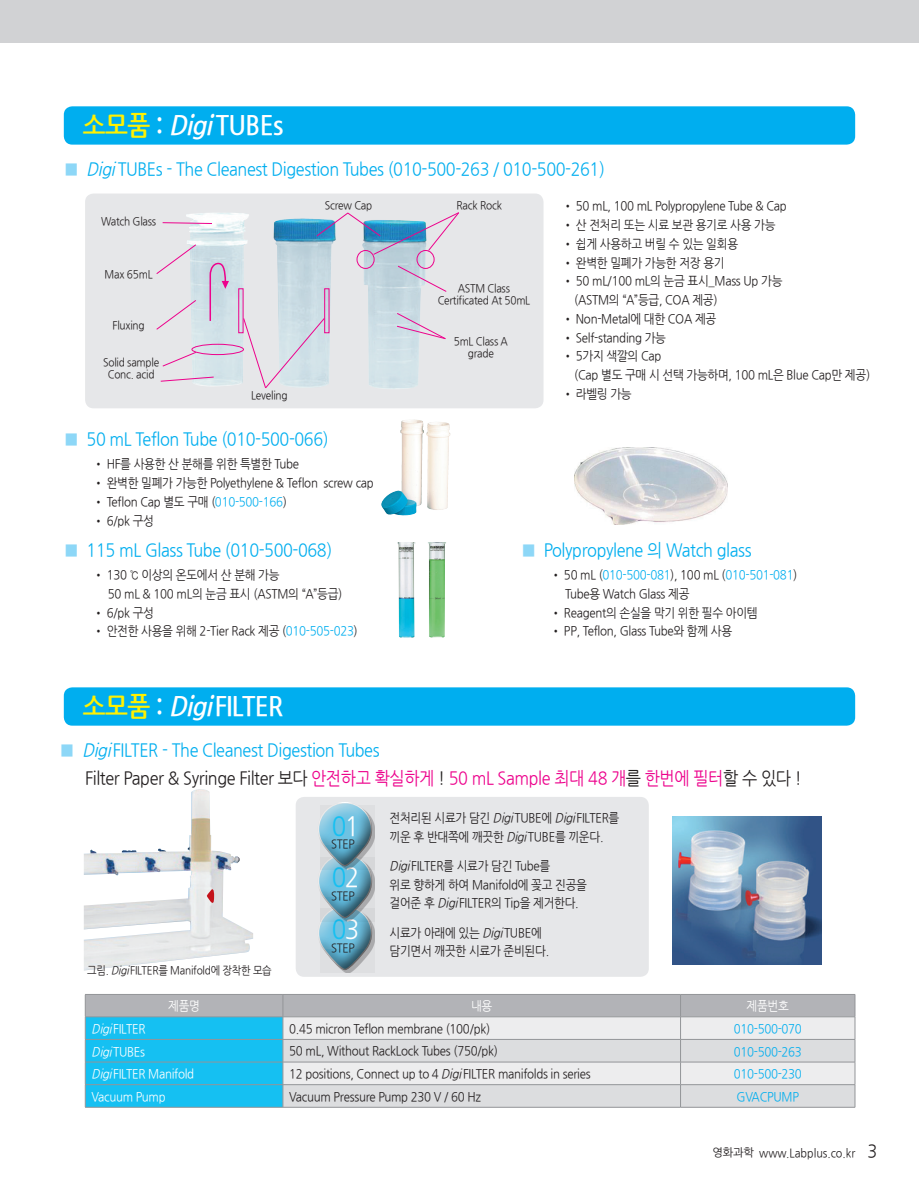
<style>
.page{position:relative;width:919px;height:1191px;background:#fff}
.page>*{position:absolute;margin:0;border:0;box-sizing:border-box;transform-origin:0 0}
.t1{font:700 27px "Nanum Gothic";letter-spacing:-.025em;color:#fff;scale:.9 1}
.t2{font:26.7px "Nanum Gothic";color:#15c0f2;scale:.9 1}
.t3{font:18px "Nanum Gothic";letter-spacing:-.025em;color:#00aeef;scale:.9 1}
.t4{font:18px "Nanum Gothic";letter-spacing:-.025em;color:#231f20;scale:.9 1}
.t5{font:12.75px/18.8px "Nanum Gothic";letter-spacing:-.025em;color:#231f20;scale:.9 1}
.t6{font:12.75px "Nanum Gothic";letter-spacing:-.025em;color:#fff;scale:.9 1}
.t7{font:12.75px "Nanum Gothic";letter-spacing:-.025em;color:#00aeef;scale:.9 1}
.t8{font:12.15px "Nanum Gothic";letter-spacing:-.025em;color:#231f20;scale:.9 1}
.t9{font:12px "Nanum Gothic";color:#231f20;scale:.9 1}
.t10{font:11.25px/12px "Nanum Gothic";letter-spacing:-.025em;color:#231f20;text-align:center;scale:.9 1}
.s1{color:#fff101}
.s2{font-style:italic}
.s3{color:#8dd7f7}
.s4{color:#00aeef}
.s5{color:#ed028c}
.s6{color:#fff}
.s7{font-size:11.25px}
.s8{font-size:18px}
</style>
<div class="page">
<div style="left:85px;top:193px;width:458px;height:215px;background:#e6e7e9;border-radius:9px"></div>
<div style="left:296px;top:797px;width:352px;height:179px;background:#e6e7e9;border-radius:9px"></div>
<div style="left:64px;top:106px;width:791px;height:39px;background:#00aeef;border-radius:9px"></div>
<div style="left:64px;top:687px;width:791px;height:38px;background:#00aeef;border-radius:9px"></div>
<svg style="left:85px;top:994px;width:770px;height:113px;background:#adcfdb"></svg>
<hr style="left:85px;top:1107px;width:198px;height:1px;background:#939598">
<hr style="left:283px;top:1107px;width:397px;height:1px;background:#939598">
<hr style="left:680px;top:1107px;width:175px;height:1px;background:#939598">
<img style="left:381px;top:419px;width:41px;height:96px">
<img style="left:186px;top:213px;width:240px;height:175px">
<img style="left:574px;top:448px;width:153px;height:77px">
<img style="left:672px;top:816px;width:149px;height:148px">
<img style="left:397px;top:542px;width:49px;height:96px">
<div style="left:0;top:0;width:918px;height:43px;background:#d1d2d4"></div>
<svg style="left:162px;top:222px;width:51px;height:2px"></svg>
<svg style="left:156px;top:244px;width:41px;height:31px"></svg>
<svg style="left:156px;top:299px;width:41px;height:31px"></svg>
<svg style="left:243px;top:317px;width:82px;height:72px"></svg>
<svg style="left:316px;top:212px;width:143px;height:43px"></svg>
<svg style="left:397px;top:265px;width:50px;height:27px"></svg>
<svg style="left:396px;top:312px;width:50px;height:28px"></svg>
<svg style="left:162px;top:351px;width:35px;height:16px"></svg>
<svg style="left:160px;top:376px;width:54px;height:6px"></svg>
<svg style="left:209px;top:262px;width:20px;height:60px"></svg>
<div style="left:191px;top:344px;width:53px;height:11px;border:1px solid #ed028c;border-radius:50%"></div>
<div style="left:238px;top:288px;width:5px;height:45px;border:1px solid #ed028c"></div>
<div style="left:324px;top:288px;width:5px;height:45px;border:1px solid #ed028c"></div>
<div style="left:356px;top:250px;width:18px;height:19px;border:1px solid #ed028c;border-radius:50%"></div>
<div style="left:416px;top:250px;width:18px;height:19px;border:1px solid #ed028c;border-radius:50%"></div>
<svg style="left:343px;top:921px;width:32px;height:52px"></svg>
<svg style="left:341px;top:970px;width:32px;height:1px"></svg>
<svg style="left:373px;top:869px;width:2px;height:52px"></svg>
<svg style="left:373px;top:820px;width:2px;height:49px"></svg>
<svg style="left:319px;top:867px;width:54px;height:103px;background:#7db1c5"></svg>
<svg style="left:319px;top:803px;width:54px;height:64px"></svg>
<img style="left:84px;top:789px;width:169px;height:181px">
<svg style="left:207px;top:887px;width:8px;height:20px"></svg>
<h1 class="t1" style="left:83px;top:112px;width:224px"><span class="s1">소모품</span> : <span class="s2">Digi</span>TUBEs</h1>
<h3 class="t3" style="left:64px;top:160px;width:602px"><span class="s3">■</span> <span class="s2">Digi</span>TUBEs - The Cleanest Digestion Tubes (010-500-263 / 010-500-261)</h3>
<p class="t10" style="left:101px;top:216px;width:63px">Watch Glass</p>
<p class="t10" style="left:105px;top:268px;width:55px">Max 65mL</p>
<p class="t10" style="left:112px;top:319px;width:37px">Fluxing</p>
<p class="t10" style="left:103px;top:356px;width:64px">Solid sample<br>Conc. acid</p>
<p class="t10" style="left:325px;top:200px;width:54px">Screw Cap</p>
<p class="t10" style="left:251px;top:389px;width:42px">Leveling</p>
<h3 class="t3" style="left:64px;top:430px;width:296px"><span class="s3">■</span> 50 mL Teflon Tube (010-500-066)</h3>
<p class="t5" style="left:93px;top:455px;width:230px">• HF를 사용한 산 분해를 위한 특별한 Tube</p>
<p class="t5" style="left:93px;top:474px;width:313px">• 완벽한 밀폐가 가능한 Polyethylene &amp; Teflon screw cap</p>
<p class="t5" style="left:93px;top:492px;width:217px">• Teflon Cap 별도 구매 (<span class="s4">010-500-166</span>)</p>
<p class="t5" style="left:93px;top:511px;width:69px">• 6/pk 구성</p>
<p class="t10" style="left:456px;top:200px;width:52px">Rack Rock</p>
<p class="t10" style="left:437px;top:282px;width:104px">ASTM Class<br>Certificated At 50mL</p>
<p class="t10" style="left:454px;top:335px;width:62px">5mL Class A grade</p>
<p class="t5" style="left:562px;top:197px;width:251px">• 50 mL, 100 mL Polypropylene Tube &amp; Cap</p>
<p class="t5" style="left:562px;top:216px;width:238px">• 산 전처리 또는 시료 보관 용기로 사용 가능</p>
<p class="t5" style="left:562px;top:234px;width:197px">• 쉽게 사용하고 버릴 수 있는 일회용</p>
<p class="t5" style="left:562px;top:253px;width:182px">• 완벽한 밀폐가 가능한 저장 용기</p>
<p class="t5" style="left:574px;top:272px;width:233px;text-indent:-12px">• 50 mL/100 mL의 눈금 표시_Mass Up 가능 (ASTM의 “A”등급, COA 제공)</p>
<p class="t5" style="left:562px;top:309px;width:172px">• Non-Metal에 대한 COA 제공</p>
<p class="t5" style="left:562px;top:328px;width:117px">• Self-standing 가능</p>
<p class="t5" style="left:574px;top:347px;width:330px;text-indent:-12px">• 5가지 색깔의 Cap<br>(Cap 별도 구매 시 선택 가능하며, 100 mL은 Blue Cap만 제공)</p>
<p class="t5" style="left:562px;top:385px;width:78px">• 라벨링 가능</p>
<h3 class="t3" style="left:64px;top:541px;width:300px"><span class="s3">■</span> 115 mL Glass Tube (010-500-068)</h3>
<h3 class="t3" style="left:521px;top:541px;width:257px"><span class="s3">■</span> Polypropylene 의 Watch glass</h3>
<p class="t5" style="left:108px;top:566px;width:262px;text-indent:-15px">• 130 ℃ 이상의 온도에서 산 분해 가능<br>50 mL &amp; 100 mL의 눈금 표시 (ASTM의 “A”등급)</p>
<p class="t5" style="left:93px;top:603px;width:69px">• 6/pk 구성</p>
<p class="t5" style="left:93px;top:622px;width:295px">• 안전한 사용을 위해 2-Tier Rack 제공 (<span class="s4">010-505-023</span>)</p>
<h1 class="t1" style="left:83px;top:693px;width:224px"><span class="s1">소모품</span> : <span class="s2">Digi</span>FILTER</h1>
<h3 class="t3" style="left:60px;top:741px;width:357px"><span class="s3">■</span> <span class="s2">Digi</span>FILTER - The Cleanest Digestion Tubes</h3>
<p class="t5" style="left:565px;top:566px;width:259px;text-indent:-15px">• 50 mL (<span class="s4">010-500-081</span>), 100 mL (<span class="s4">010-501-081</span>)<br>Tube용 Watch Glass 제공</p>
<p class="t5" style="left:550px;top:603px;width:232px">• Reagent의 손실을 막기 위한 필수 아이템</p>
<p class="t5" style="left:550px;top:622px;width:203px">• PP, Teflon, Glass Tube와 함께 사용</p>
<h3 class="t4" style="left:85px;top:770px;width:797px">Filter Paper &amp; Syringe Filter 보다 <span class="s5">안전하고 확실하게</span> ! <span class="s5">50 mL Sample 최대 48 개</span>를 <span class="s5">한번에 필터</span>할 수 있다 !</h3>
<p class="t10" style="left:87px;top:964px;width:206px">그림. <span class="s2">Digi</span>FILTER를 Manifold에 장착한 모습</p>
<h2 class="t2" style="left:332px;top:813px;width:32px">0<span class="s6">1</span></h2>
<p class="t8" style="left:331px;top:838px;width:28px">STEP</p>
<h2 class="t2" style="left:332px;top:865px;width:32px">0<span class="s6">2</span></h2>
<p class="t8" style="left:331px;top:890px;width:28px">STEP</p>
<h2 class="t2" style="left:332px;top:917px;width:32px">0<span class="s6">3</span></h2>
<p class="t8" style="left:331px;top:941px;width:28px">STEP</p>
<p class="t5" style="left:389px;top:808px;width:257px">전처리된 시료가 담긴 <span class="s2">Digi</span>TUBE에 <span class="s2">Digi</span>FILTER를 끼운 후 반대쪽에 깨끗한 <span class="s2">Digi</span>TUBE를 끼운다.</p>
<p class="t5" style="left:389px;top:856px;width:221px"><span class="s2">Digi</span>FILTER를 시료가 담긴 Tube를<br>위로 향하게 하여 Manifold에 꽂고 진공을 걸어준 후 <span class="s2">Digi</span>FILTER의 Tip을 제거한다.</p>
<p class="t5" style="left:389px;top:923px;width:179px">시료가 아래에 있는 <span class="s2">Digi</span>TUBE에 담기면서 깨끗한 시료가 준비된다.</p>
<p class="t6" style="left:168px;top:1000px;width:37px">제품명</p>
<p class="t6" style="left:471px;top:1000px;width:25px">내용</p>
<p class="t6" style="left:746px;top:1000px;width:49px">제품번호</p>
<p class="t6" style="left:92px;top:1022px;width:61px"><span class="s2">Digi</span>FILTER</p>
<p class="t5" style="left:289px;top:1019px;width:225px">0.45 micron Teflon membrane (100/pk)</p>
<p class="t7" style="left:733px;top:1022px;width:77px">010-500-070</p>
<p class="t6" style="left:92px;top:1045px;width:61px"><span class="s2">Digi</span>TUBEs</p>
<p class="t5" style="left:289px;top:1042px;width:233px">50 mL, Without RackLock Tubes (750/pk)</p>
<p class="t7" style="left:733px;top:1045px;width:77px">010-500-263</p>
<p class="t6" style="left:92px;top:1068px;width:115px"><span class="s2">Digi</span>FILTER Manifold</p>
<p class="t5" style="left:289px;top:1064px;width:336px">12 positions, Connect up to 4 <span class="s2">Digi</span>FILTER manifolds in series</p>
<p class="t7" style="left:733px;top:1068px;width:77px">010-500-230</p>
<p class="t6" style="left:92px;top:1090px;width:84px">Vacuum Pump</p>
<p class="t5" style="left:289px;top:1087px;width:214px">Vacuum Pressure Pump 230 V / 60 Hz</p>
<p class="t7" style="left:736px;top:1090px;width:71px">GVACPUMP</p>
<p class="t9" style="left:712px;top:1147px;width:185px"><span class="s7">영화과학</span> www.Labplus.co.kr <span class="s8">3</span></p>
</div>
